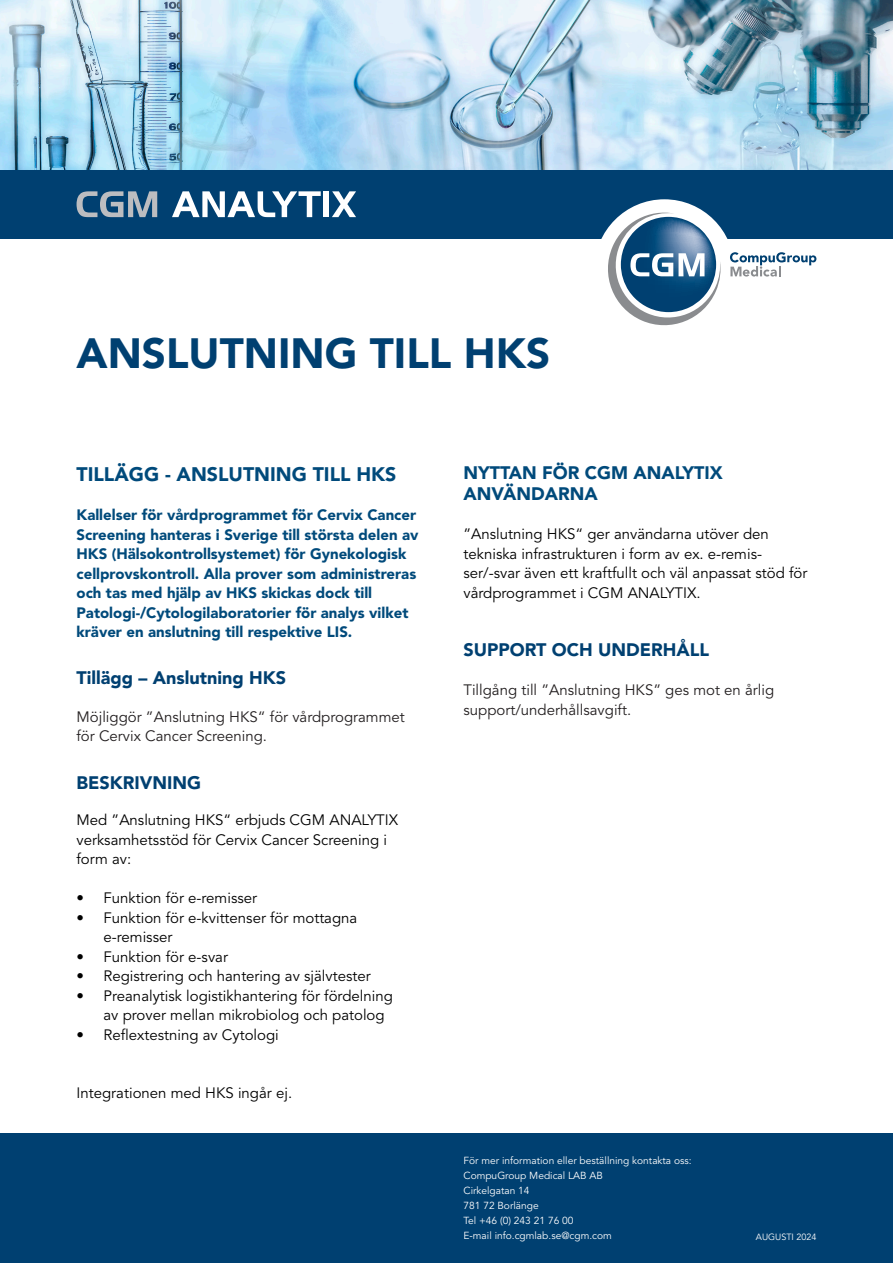
<style>
.page{position:relative;width:893px;height:1263px;background:#fff}
.page>*{position:absolute;margin:0;border:0;box-sizing:border-box;transform-origin:0 0}
.Brödtext{font:900 42px "Avenir LT Std";color:#004071}
.t1{font:900 19.5px "Avenir LT Std";color:#004a7b}
.t2{font:900 18px "Avenir LT Std";color:#004071}
.t3{font:900 18px/21px "Avenir LT Std";color:#004a7b}
.t4{font:15px/19.5px "Avenir LT Std";color:#000}
.t5{font:900 15px/19.5px "Avenir LT Std";color:#004a7b}
.t6{font:15px/19.5px "Avenir LT Std";color:#231f20}
.t7{font:10.2px "Avenir LT Std";color:#fff}
.t8{font:9px "Avenir LT Std";color:#fff}
</style>
<div class="page">
<img style="left:0;top:0;width:893px;height:170px">
<div style="left:0;top:170px;width:893px;height:68px;background:#004071"></div>
<svg style="left:594px;top:199px;width:222px;height:127px"></svg>
<svg style="left:77px;top:191px;width:80px;height:26px"></svg>
<svg style="left:172px;top:191px;width:149px;height:26px"></svg>
<div style="left:324px;top:191px;width:5px;height:26px;background:#fff"></div>
<svg style="left:332px;top:191px;width:24px;height:26px"></svg>
<div style="left:0;top:1133px;width:893px;height:130px;background:#004071"></div>
<p class="Brödtext" style="left:77px;top:328px;width:475px">ANSLUTNING TILL HKS</p>
<p class="t1" style="left:77px;top:463px;width:321px">TILLÄGG - ANSLUTNING TILL HKS</p>
<p class="t5" style="left:77px;top:505px;width:343px">Kallelser för vårdprogrammet för Cervix Cancer Screening hanteras i Sverige till största delen av HKS (Hälsokontrollsystemet) för Gynekologisk cellprovskontroll. Alla prover som administreras och tas med hjälp av HKS skickas dock till Patologi-/Cytologilaboratorier för analys vilket kräver en anslutning till respektive LIS.</p>
<p class="t2" style="left:77px;top:667px;width:211px">Tillägg – Anslutning HKS</p>
<p class="t6" style="left:77px;top:707px;width:330px">Möjliggör ”Anslutning HKS“ för vårdprogrammet för Cervix Cancer Screening.</p>
<p class="t2" style="left:77px;top:772px;width:126px">BESKRIVNING</p>
<p class="t4" style="left:77px;top:811px;width:323px">Med ”Anslutning HKS“ erbjuds CGM ANALYTIX verksamhetsstöd för Cervix Cancer Screening i form av:</p>
<p class="t4" style="left:77px;top:889px;width:182px">• Funktion för e-remisser</p>
<p class="t4" style="left:104px;top:908px;width:255px;text-indent:-27px">• Funktion för e-kvittenser för mottagna e-remisser</p>
<p class="t4" style="left:77px;top:947px;width:153px">• Funktion för e-svar</p>
<p class="t4" style="left:77px;top:967px;width:296px">• Registrering och hantering av självtester</p>
<p class="t4" style="left:104px;top:986px;width:291px;text-indent:-27px">• Preanalytisk logistikhantering för fördelning av prover mellan mikrobiolog och patolog</p>
<p class="t4" style="left:77px;top:1025px;width:204px">• Reflextestning av Cytologi</p>
<p class="t4" style="left:77px;top:1084px;width:217px">Integrationen med HKS ingår ej.</p>
<p class="t3" style="left:463px;top:462px;width:261px">NYTTAN FÖR CGM ANALYTIX<br>ANVÄNDARNA</p>
<p class="t4" style="left:463px;top:525px;width:345px">”Anslutning HKS“ ger användarna utöver den tekniska infrastrukturen i form av ex. e-remis&shy;ser/-svar även ett kraftfullt och väl anpassat stöd för vårdprogrammet i CGM ANALYTIX.</p>
<p class="t2" style="left:463px;top:639px;width:247px">SUPPORT OCH UNDERHÅLL</p>
<p class="t6" style="left:463px;top:681px;width:312px">Tillgång till ”Anslutning HKS” ges mot en årlig support/underhållsavgift.</p>
<p class="t7" style="left:463px;top:1155px;width:230px">För mer information eller beställning kontakta oss:</p>
<p class="t7" style="left:463px;top:1170px;width:141px">CompuGroup Medical LAB AB</p>
<p class="t7" style="left:463px;top:1185px;width:68px">Cirkelgatan 14</p>
<p class="t7" style="left:463px;top:1200px;width:77px">781 72 Borlänge</p>
<p class="t7" style="left:463px;top:1215px;width:112px">Tel +46 (0) 243 21 76 00</p>
<p class="t7" style="left:463px;top:1230px;width:150px">E-mail info.cgmlab.se@cgm.com</p>
<p class="t8" style="left:756px;top:1231px;width:62px">AUGUSTI 2024</p>
</div>
